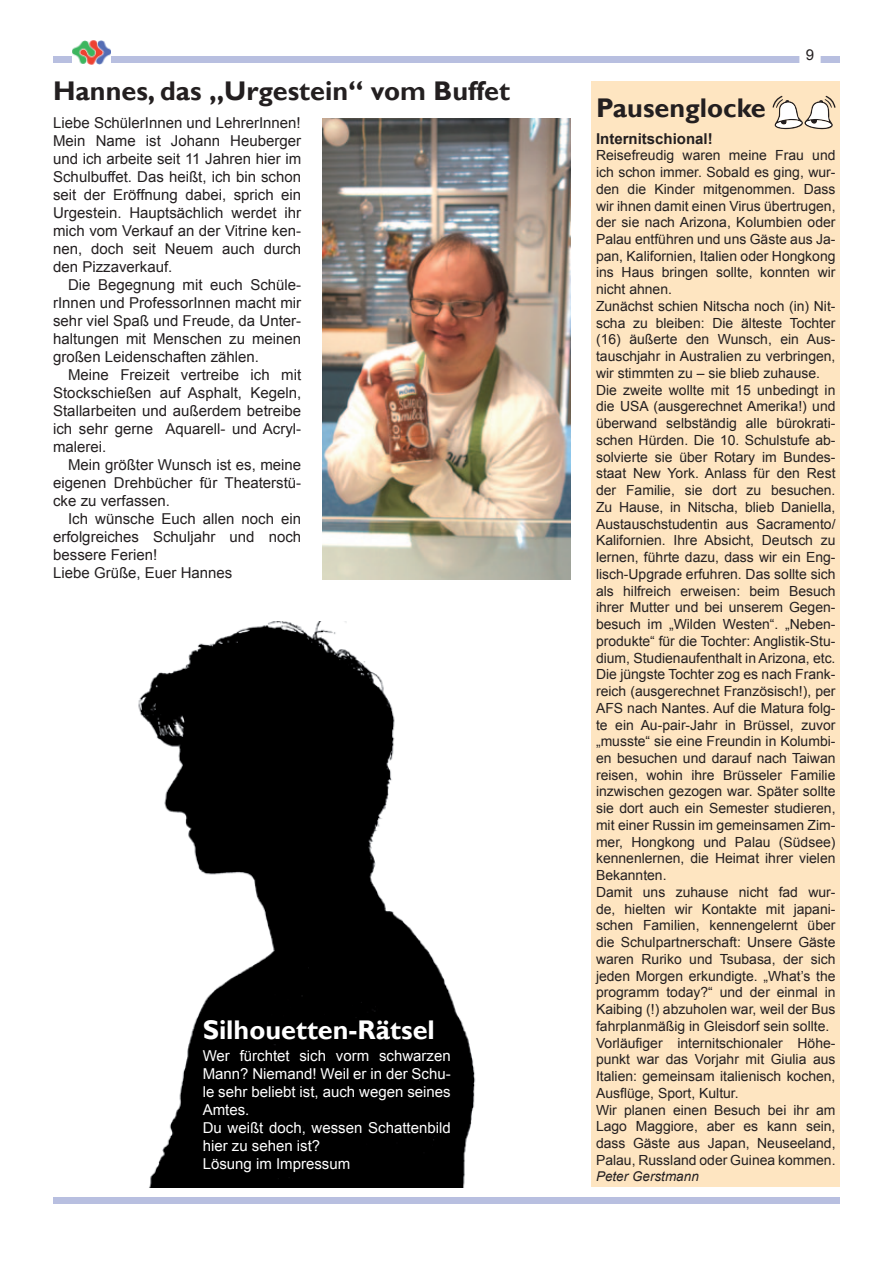
<style>
.page{position:relative;width:893px;height:1263px;background:#fff}
.page>*{position:absolute;margin:0;border:0;box-sizing:border-box;transform-origin:0 0}
.t1{font:700 27px "Gill Sans";color:#231f20}
.t2{font:700 27px "Gill Sans";color:#fff}
.t3{font:15px/18px "Arial";color:#231f20;text-align:justify}
.t4{font:15px/18px "Arial";color:#fff}
.t5{font:700 15px "Arial";color:#231f20}
.t6{font:13.95px/16.8px "Arial";color:#231f20}
.t7{font:italic 13.5px "Arial";color:#231f20}
</style>
<div class="page">
<div style="left:53px;top:56px;width:787px;height:6px;background:#b8bfe0"></div>
<img style="left:72px;top:40px;width:38px;height:25px">
<svg style="left:799px;top:56px;width:22px;height:7px"></svg>
<div style="left:53px;top:1197px;width:787px;height:6px;background:#b8bfe0"></div>
<div style="left:592px;top:81px;width:248px;height:1106px;background:#fee5c1"></div>
<svg style="left:772px;top:96px;width:64px;height:33px"></svg>
<img style="left:138px;top:621px;width:338px;height:566px">
<img style="left:322px;top:118px;width:248px;height:461px">
<h1 class="t1" style="left:53px;top:75px;width:458px">Hannes, das „Urgestein“ vom Buffet</h1>
<p class="t3" style="left:53px;top:114px;width:250px">Liebe SchülerInnen und LehrerInnen!<br>Mein Name ist Johann Heuberger und ich arbeite seit 11 Jahren hier im Schulbuffet. Das heißt, ich bin schon seit der Eröffnung dabei, sprich ein Urgestein. Hauptsächlich werdet ihr mich vom Verkauf an der Vitrine ken&shy;nen, doch seit Neuem auch durch den Pizzaverkauf.</p>
<p class="t3" style="left:53px;top:276px;width:250px;text-indent:15px">Die Begegnung mit euch Schüle&shy;rInnen und ProfessorInnen macht mir sehr viel Spaß und Freude, da Unter&shy;haltungen mit Menschen zu meinen großen Leidenschaften zählen.</p>
<p class="t3" style="left:53px;top:366px;width:250px;text-indent:15px">Meine Freizeit vertreibe ich mit Stockschießen auf Asphalt, Kegeln, Stallarbeiten und außerdem betreibe ich sehr gerne Aquarell- und Acryl&shy;malerei.</p>
<p class="t3" style="left:53px;top:456px;width:250px;text-indent:15px">Mein größter Wunsch ist es, meine eigenen Drehbücher für Theaterstü&shy;cke zu verfassen.</p>
<p class="t3" style="left:53px;top:510px;width:250px;text-align:left;text-indent:15px">Ich wünsche Euch allen noch ein erfolgreiches Schuljahr und noch bessere Ferien!<br>Liebe Grüße, Euer Hannes</p>
<h1 class="t2" style="left:203px;top:1014px;width:234px">Silhouetten-Rätsel</h1>
<p class="t4" style="left:203px;top:1047px;width:250px">Wer fürchtet sich vorm schwarzen<br>Mann? Niemand! Weil er in der Schu&shy;le sehr beliebt ist, auch wegen seines<br>Amtes.<br>Du weißt doch, wessen Schattenbild hier zu sehen ist?<br>Lösung im Impressum</p>
<p class="t3" style="left:806px;top:46px;width:10px">9</p>
<h1 class="t1" style="left:596px;top:92px;width:171px">Pausenglocke</h1>
<p class="t5" style="left:596px;top:128px;width:118px">Internitschional!</p>
<p class="t6" style="left:596px;top:147px;width:241px">Reisefreudig waren meine Frau und ich schon immer. Sobald es ging, wur&shy;den die Kinder mitgenommen. Dass wir ihnen damit einen Virus übertrugen, der sie nach Arizona, Kolumbien oder Palau entführen und uns Gäste aus Ja&shy;pan, Kalifornien, Italien oder Hongkong ins Haus bringen sollte, konnten wir nicht ahnen.<br>Zunächst schien Nitscha noch (in) Nit&shy;scha zu bleiben: Die älteste Tochter (16) äußerte den Wunsch, ein Aus&shy;tauschjahr in Australien zu verbringen, wir stimmten zu – sie blieb zuhause.<br>Die zweite wollte mit 15 unbedingt in die USA (ausgerechnet Amerika!) und überwand selbständig alle bürokrati&shy;schen Hürden. Die 10. Schulstufe ab&shy;solvierte sie über Rotary im Bundes&shy;staat New York. Anlass für den Rest der Familie, sie dort zu besuchen.<br>Zu Hause, in Nitscha, blieb Daniella, Austauschstudentin aus Sacramento/ Kalifornien. Ihre Absicht, Deutsch zu lernen, führte dazu, dass wir ein Eng&shy;lisch-Upgrade erfuhren. Das sollte sich als hilfreich erweisen: beim Besuch ihrer Mutter und bei unserem Gegen&shy;besuch im „Wilden Westen“. „Neben&shy;produkte“ für die Tochter: Anglistik-Stu&shy;dium, Studienaufenthalt in Arizona, etc.<br>Die jüngste Tochter zog es nach Frank&shy;reich (ausgerechnet Französisch!), per AFS nach Nantes. Auf die Matura folg&shy;te ein Au-pair-Jahr in Brüssel, zuvor „musste“ sie eine Freundin in Kolumbi&shy;en besuchen und darauf nach Taiwan reisen, wohin ihre Brüsseler Familie inzwischen gezogen war. Später sollte sie dort auch ein Semester studieren, mit einer Russin im gemeinsamen Zim&shy;mer, Hongkong und Palau (Südsee) kennenlernen, die Heimat ihrer vielen Bekannten.<br>Damit uns zuhause nicht fad wur&shy;de, hielten wir Kontakte mit japani&shy;schen Familien, kennengelernt über die Schulpartnerschaft: Unsere Gäste waren Ruriko und Tsubasa, der sich jeden Morgen erkundigte. „What’s the programm today?“ und der einmal in Kaibing (!) abzuholen war, weil der Bus fahrplanmäßig in Gleisdorf sein sollte.<br>Vorläufiger internitschionaler Höhe&shy;punkt war das Vorjahr mit Giulia aus Italien: gemeinsam italienisch kochen, Ausflüge, Sport, Kultur.<br>Wir planen einen Besuch bei ihr am Lago Maggiore, aber es kann sein, dass Gäste aus Japan, Neuseeland, Palau, Russland oder Guinea kommen.</p>
<p class="t7" style="left:596px;top:1168px;width:104px">Peter Gerstmann</p>
</div>
